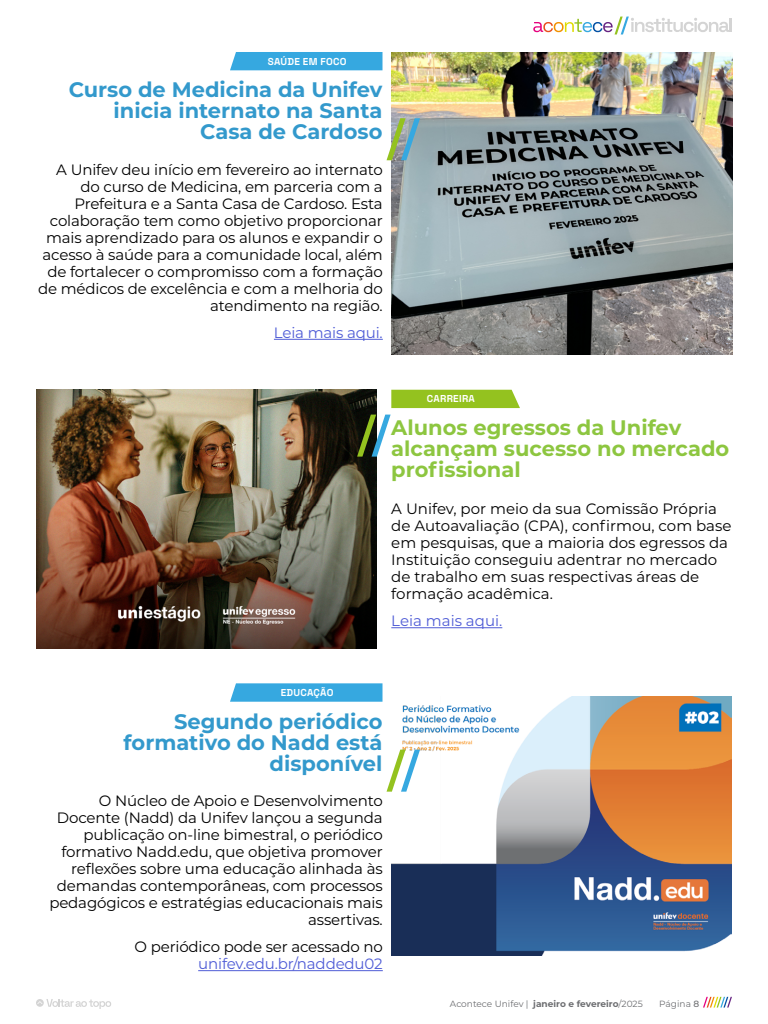
<style>
.page{position:relative;width:768px;height:1024px;background:#fff}
.page>*{position:absolute;margin:0;border:0;box-sizing:border-box;transform-origin:0 0}
.t1{font:700 21px/21px "Montserrat";color:#39c;text-align:right}
.t2{font:700 21px/21px "Montserrat";color:#8dc640}
.t3{font:15px/17px "Montserrat";letter-spacing:-.01em;color:#000;text-align:right}
.t4{font:15px "Montserrat";letter-spacing:-.01em;color:#4f5cd6}
.t5{font:700 10px "Space Grotesk";letter-spacing:.025em;color:#fff}
.t6{font:9px "Montserrat";color:#6d6e71}
.s1{font-weight:700}
.s2{font-weight:500}
</style>
<div class="page">
<svg style="left:703px;top:997px;width:29px;height:11px"></svg>
<svg style="left:533px;top:17px;width:199px;height:17px"></svg>
<svg style="left:38px;top:999px;width:73px;height:10px"></svg>
<img style="left:36px;top:390px;width:341px;height:258px">
<hr style="left:391px;top:627px;width:111px;height:1px;background:#4f5cd6">
<svg style="left:357px;top:415px;width:34px;height:42px"></svg>
<div style="left:391px;top:390px;width:129px;height:18px;background:#94c21f"></div>
<img style="left:392px;top:52px;width:341px;height:303px">
<img style="left:392px;top:697px;width:340px;height:259px">
<hr style="left:274px;top:339px;width:109px;height:1px;background:#4f5cd6">
<hr style="left:198px;top:970px;width:185px;height:1px;background:#4f5cd6">
<svg style="left:387px;top:118px;width:33px;height:42px"></svg>
<svg style="left:387px;top:750px;width:33px;height:42px"></svg>
<div style="left:230px;top:52px;width:153px;height:18px;background:#36a8e0"></div>
<svg style="left:230px;top:683px;width:153px;height:19px;background:#41ace1"></svg>
<p class="t5" style="left:268px;top:54px;width:80px">SAÚDE EM FOCO</p>
<h1 class="t1" style="left:69px;top:78px;width:315px">Curso de Medicina da Unifev inicia internato na Santa<br>Casa de Cardoso</h1>
<p class="t3" style="left:38px;top:160px;width:346px">A Unifev deu início em fevereiro ao internato do curso de Medicina, em parceria com a Prefeitura e a Santa Casa de Cardoso. Esta colaboração tem como objetivo proporcionar mais aprendizado para os alunos e expandir o acesso à saúde para a comunidade local, além de fortalecer o compromisso com a formação de médicos de excelência e com a melhoria do atendimento na região.</p>
<p class="t4" style="left:274px;top:322px;width:110px">Leia mais aqui.</p>
<p class="t5" style="left:427px;top:391px;width:49px">CARREIRA</p>
<h1 class="t2" style="left:391px;top:416px;width:340px">Alunos egressos da Unifev alcançam sucesso no mercado profissional</h1>
<p class="t3" style="left:391px;top:500px;width:342px;text-align:left">A Unifev, por meio da sua Comissão Própria de Autoavaliação (CPA), confirmou, com base em pesquisas, que a maioria dos egressos da Instituição conseguiu adentrar no mercado de trabalho em suas respectivas áreas de formação acadêmica.</p>
<p class="t4" style="left:391px;top:611px;width:113px">Leia mais aqui.</p>
<p class="t5" style="left:281px;top:685px;width:54px">EDUCAÇÃO</p>
<h1 class="t1" style="left:124px;top:710px;width:260px">Segundo periódico formativo do Nadd está disponível</h1>
<p class="t3" style="left:49px;top:792px;width:335px">O Núcleo de Apoio e Desenvolvimento Docente (Nadd) da Unifev lançou a segunda publicação on-line bimestral, o periódico formativo Nadd.edu, que objetiva promover reflexões sobre uma educação alinhada às demandas contemporâneas, com processos pedagógicos e estratégias educacionais mais assertivas.</p>
<p class="t3" style="left:135px;top:938px;width:250px">O periódico pode ser acessado no</p>
<p class="t4" style="left:198px;top:953px;width:186px">unifev.edu.br/naddedu02</p>
<p class="t6" style="left:450px;top:997px;width:194px">Acontece Unifev | <span class="s1">janeiro e fevereiro</span>/2025</p>
<p class="t6" style="left:659px;top:997px;width:41px">Página <span class="s2">8</span></p>
</div>
